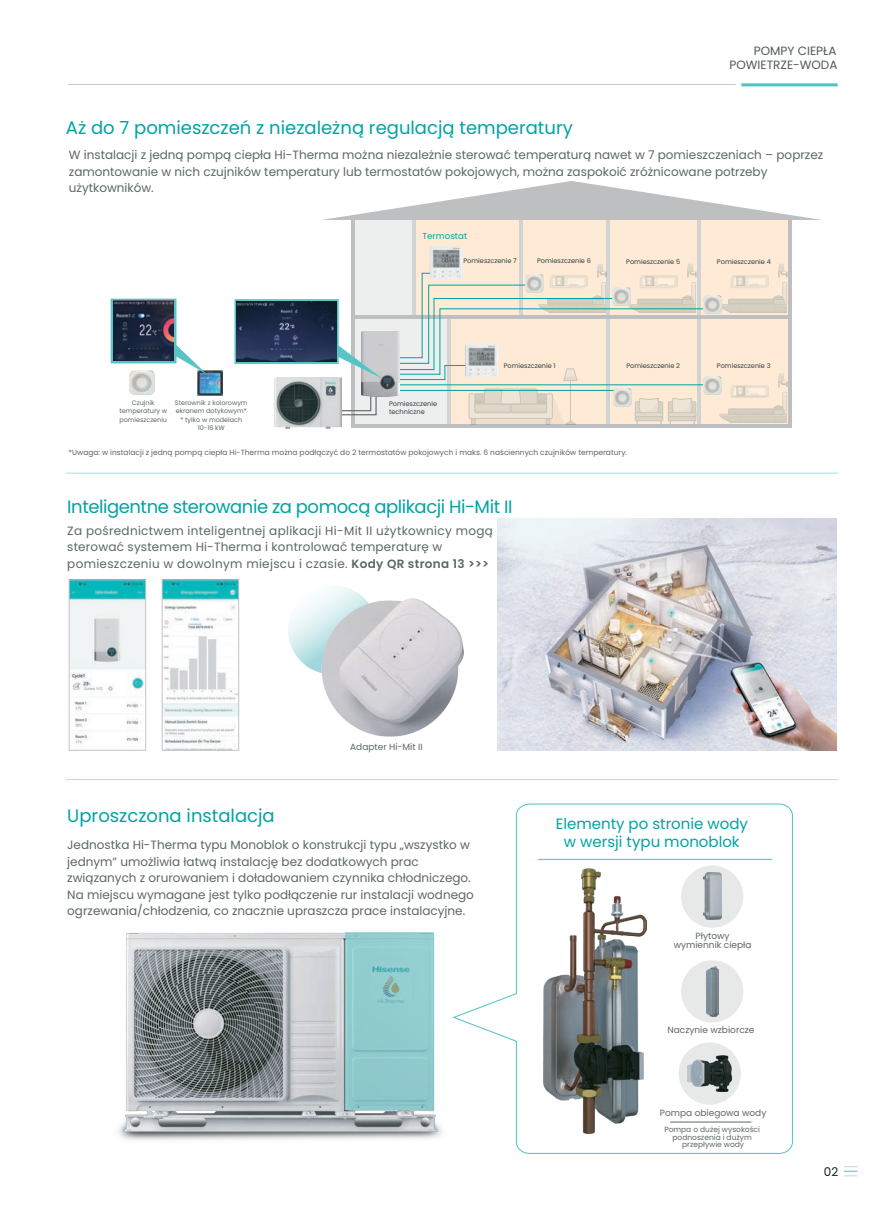
<style>
.page{position:relative;width:893px;height:1212px;background:#fff}
.page>*{position:absolute;margin:0;border:0;box-sizing:border-box;transform-origin:0 0}
.t1{font:18px "Poppins";color:#00a3a2}
.t2{font:18px "Poppins";letter-spacing:-.025em;color:#00a3a2}
.t3{font:15px/18px "Poppins";color:#00a3a2;text-align:center}
.t4{font:12px/16.5px "Poppins";color:#5c6667}
.t5{font:12px/16.5px "Poppins";letter-spacing:.025em;color:#5c6667}
.t6{font:12px/14.4px "Poppins";color:#4f5a5c;text-align:right}
.t7{font:12px "Poppins";color:#142323}
.t8{font:9px/9px "Poppins";color:#5c6667;text-align:center}
.t9{font:8.7px "Poppins";color:#00a3a2}
.t10{font:7.5px/7.5px "Poppins";color:#5c6667;text-align:center}
.t11{font:6.6px/7.9px "Poppins";color:#334243}
.t12{font:6.45px/8.4px "Poppins";color:#5c6667;text-align:center}
.s1{font-weight:600}
</style>
<div class="page">
<hr style="left:66px;top:473px;width:772px;height:1px;background:#50c2c4">
<hr style="left:66px;top:779px;width:772px;height:1px;background:#50c2c4">
<img style="left:498px;top:518px;width:338px;height:232px">
<svg style="left:475px;top:803px;width:318px;height:351px"></svg>
<img style="left:544px;top:869px;width:102px;height:264px">
<div style="left:679px;top:1042px;width:62px;height:63px;background:#e6e9e8;border-radius:50%"></div>
<img style="left:688px;top:1056px;width:44px;height:35px">
<div style="left:681px;top:865px;width:62px;height:63px;background:#e6e9e8;border-radius:50%"></div>
<img style="left:704px;top:872px;width:17px;height:47px">
<div style="left:681px;top:960px;width:62px;height:62px;background:#e6e9e8;border-radius:50%"></div>
<img style="left:706px;top:967px;width:12px;height:49px">
<img style="left:118px;top:932px;width:357px;height:208px">
<svg style="left:345px;top:933px;width:89px;height:177px;fill:#90cbcd"></svg>
<hr style="left:538px;top:859px;width:234px;height:1px;background:#50c2c4">
<hr style="left:670px;top:1122px;width:81px;height:1px;background:#5c6667">
<svg style="left:288px;top:585px;width:89px;height:89px"></svg>
<img style="left:71px;top:582px;width:73px;height:162px">
<img style="left:164px;top:582px;width:73px;height:165px">
<div style="left:69px;top:580px;width:77px;height:170px;border:1px solid #c4c4c7"></div>
<div style="left:162px;top:580px;width:77px;height:170px;border:1px solid #c4c4c7"></div>
<img style="left:319px;top:594px;width:145px;height:143px">
<hr style="left:741px;top:83px;width:97px;height:3px;background:#50c2c4">
<svg style="left:844px;top:1166px;width:13px;height:10px"></svg>
<img style="left:130px;top:374px;width:24px;height:21px">
<img style="left:197px;top:370px;width:25px;height:25px">
<svg style="left:111px;top:299px;width:96px;height:75px"></svg>
<img style="left:113px;top:301px;width:60px;height:60px">
<div style="left:416px;top:220px;width:371px;height:95px;background:#feead5"></div>
<div style="left:355px;top:220px;width:57px;height:95px;background:#edefee"></div>
<div style="left:355px;top:318px;width:92px;height:106px;background:#edefee"></div>
<div style="left:451px;top:318px;width:337px;height:106px;background:#feead5"></div>
<hr style="left:697px;top:217px;width:3px;height:208px;background:#d2d4d4">
<hr style="left:606px;top:217px;width:4px;height:208px;background:#d2d4d4">
<hr style="left:519px;top:207px;width:4px;height:111px;background:#d2d4d4">
<hr style="left:412px;top:207px;width:4px;height:111px;background:#d2d4d4">
<svg style="left:322px;top:181px;width:499px;height:39px"></svg>
<hr style="left:351px;top:219px;width:4px;height:208px;background:#bdbfc1">
<hr style="left:788px;top:219px;width:4px;height:209px;background:#bdbfc1">
<hr style="left:351px;top:315px;width:440px;height:4px;background:#bdbfc1">
<hr style="left:351px;top:424px;width:440px;height:4px;background:#bdbfc1">
<svg style="left:731px;top:276px;width:37px;height:12px"></svg>
<div style="left:782px;top:282px;width:5px;height:24px;background:#ddd3c3;border-radius:2px"></div>
<hr style="left:783px;top:283px;width:3px;height:22px;background:#2f575f">
<hr style="left:730px;top:312px;width:57px;height:1px;background:#315861">
<svg style="left:721px;top:296px;width:66px;height:16px"></svg>
<svg style="left:778px;top:264px;width:9px;height:22px"></svg>
<svg style="left:731px;top:385px;width:37px;height:13px"></svg>
<div style="left:782px;top:392px;width:5px;height:24px;background:#ddd3c3;border-radius:2px"></div>
<hr style="left:783px;top:392px;width:3px;height:23px;background:#2f575f">
<hr style="left:730px;top:422px;width:57px;height:1px;background:#315861">
<svg style="left:719px;top:405px;width:68px;height:17px"></svg>
<svg style="left:778px;top:374px;width:9px;height:22px"></svg>
<svg style="left:397px;top:264px;width:309px;height:161px"></svg>
<hr style="left:398px;top:384px;width:308px;height:1px;background:#00a3a2">
<hr style="left:398px;top:390px;width:218px;height:1px;background:#00a3a2">
<svg style="left:341px;top:392px;width:36px;height:24px"></svg>
<img style="left:361px;top:332px;width:39px;height:65px">
<img style="left:430px;top:246px;width:33px;height:33px">
<img style="left:465px;top:344px;width:33px;height:33px">
<img style="left:526px;top:275px;width:18px;height:18px">
<img style="left:613px;top:288px;width:18px;height:18px">
<img style="left:703px;top:295px;width:18px;height:18px">
<img style="left:703px;top:377px;width:18px;height:18px">
<img style="left:614px;top:388px;width:17px;height:18px">
<svg style="left:234px;top:299px;width:149px;height:80px"></svg>
<img style="left:237px;top:302px;width:99px;height:59px">
<img style="left:274px;top:377px;width:67px;height:52px">
<hr style="left:68px;top:85px;width:667px;height:1px;background:#c7c8c9">
<h1 class="t1" style="left:66px;top:117px;width:508px">Aż do 7 pomieszczeń z niezależną regulacją temperatury</h1>
<p class="t6" style="left:729px;top:43px;width:109px">POMPY CIEPŁA<br>POWIETRZE-WODA</p>
<p class="t4" style="left:69px;top:147px;width:756px">W instalacji z jedną pompą ciepła Hi-Therma można niezależnie sterować temperaturą nawet w 7 pomieszczeniach – poprzez zamontowanie w nich czujników temperatury lub termostatów pokojowych, można zaspokoić zróżnicowane potrzeby użytkowników.</p>
<p class="t9" style="left:422px;top:231px;width:46px">Termostat</p>
<p class="t11" style="left:463px;top:256px;width:55px">Pomieszczenie 7</p>
<p class="t11" style="left:717px;top:257px;width:55px">Pomieszczenie 4</p>
<p class="t11" style="left:537px;top:256px;width:56px">Pomieszczenie 6</p>
<p class="t11" style="left:626px;top:257px;width:55px">Pomieszczenie 5</p>
<p class="t12" style="left:119px;top:398px;width:49px">Czujnik temperatury w pomieszczeniu</p>
<p class="t12" style="left:175px;top:398px;width:74px">Sterownik z kolorowym ekranem dotykowym* * tylko w modelach<br>10-16 kW</p>
<p class="t11" style="left:389px;top:400px;width:50px">Pomieszczenie techniczne</p>
<p class="t11" style="left:504px;top:362px;width:53px">Pomieszczenie 1</p>
<p class="t11" style="left:626px;top:362px;width:55px">Pomieszczenie 2</p>
<p class="t11" style="left:717px;top:362px;width:55px">Pomieszczenie 3</p>
<p class="t10" style="left:68px;top:448px;width:560px">*Uwaga: w instalacji z jedną pompą ciepła Hi-Therma można podłączyć do 2 termostatów pokojowych i maks. 6 naściennych czujników temperatury.</p>
<h1 class="t2" style="left:67px;top:496px;width:447px">Inteligentne sterowanie za pomocą aplikacji Hi-Mit II</h1>
<p class="t5" style="left:67px;top:522px;width:427px">Za pośrednictwem inteligentnej aplikacji Hi-Mit II użytkownicy mogą sterować systemem Hi-Therma i kontrolować temperaturę w pomieszczeniu w dowolnym miejscu i czasie. <span class="s1">Kody QR strona 13 &gt;&gt;&gt;</span></p>
<h1 class="t1" style="left:67px;top:805px;width:209px">Uproszczona instalacja</h1>
<p class="t8" style="left:350px;top:742px;width:74px">Adapter Hi-Mit II</p>
<p class="t4" style="left:67px;top:837px;width:408px">Jednostka Hi-Therma typu Monoblok o konstrukcji typu „wszystko w jednym” umożliwia łatwą instalację bez dodatkowych prac związanych z orurowaniem i doładowaniem czynnika chłodniczego.<br>Na miejscu wymagane jest tylko podłączenie rur instalacji wodnego ogrzewania/chłodzenia, co znacznie upraszcza prace instalacyjne.</p>
<p class="t3" style="left:556px;top:814px;width:194px">Elementy po stronie wody w wersji typu monoblok</p>
<p class="t8" style="left:674px;top:931px;width:79px">Płytowy wymiennik ciepła</p>
<p class="t8" style="left:667px;top:1026px;width:89px">Naczynie wzbiorcze</p>
<p class="t8" style="left:660px;top:1109px;width:108px">Pompa obiegowa wody</p>
<p class="t10" style="left:664px;top:1126px;width:97px">Pompa o dużej wysokości podnoszenia i dużym przepływie wody</p>
<p class="t7" style="left:824px;top:1164px;width:16px">02</p>
</div>
